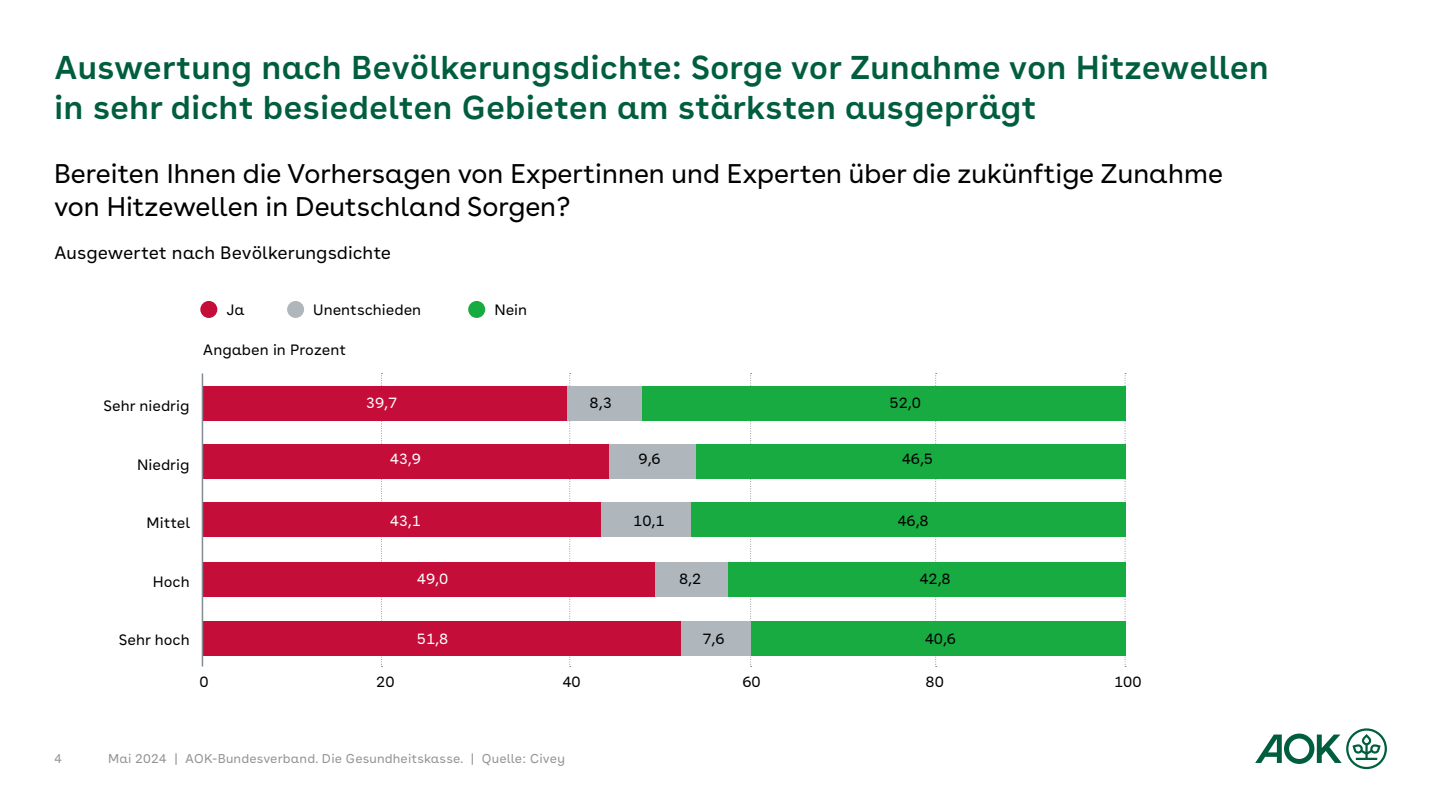
<style>
.page{position:relative;width:1441px;height:810px;background:#fff}
.page>*{position:absolute;margin:0;border:0;box-sizing:border-box;transform-origin:0 0}
.t1{font:600 33px/39.6px "AOK Buenos Aires Text";color:#005e3f}
.t2{font:27px/32.4px "AOK Buenos Aires";color:#000}
.t3{font:18px "AOK Buenos Aires Text";color:#000}
.t4{font:15px "AOK Buenos Aires Text";color:#000}
.t5{font:15px "AOK Buenos Aires Text";color:#fff}
.t6{font:12.75px "AOK Buenos Aires Text";letter-spacing:.01em;color:#939393}
</style>
<div class="page">
<svg style="left:1255px;top:728px;width:131px;height:41px"></svg>
<svg style="left:381px;top:373px;width:1px;height:294px"></svg>
<svg style="left:569px;top:373px;width:1px;height:294px"></svg>
<svg style="left:750px;top:373px;width:1px;height:294px"></svg>
<svg style="left:935px;top:373px;width:1px;height:294px"></svg>
<svg style="left:1124px;top:373px;width:1px;height:294px"></svg>
<div style="left:566px;top:387px;width:77px;height:34px;background:#afb6bc"></div>
<div style="left:608px;top:444px;width:87px;height:34px;background:#afb6bc"></div>
<div style="left:601px;top:503px;width:90px;height:34px;background:#afb6bc"></div>
<div style="left:655px;top:562px;width:74px;height:34px;background:#afb6bc"></div>
<div style="left:681px;top:622px;width:69px;height:34px;background:#afb6bc"></div>
<div style="left:202px;top:387px;width:364px;height:34px;background:#c40d38"></div>
<div style="left:202px;top:444px;width:406px;height:34px;background:#c40d38"></div>
<div style="left:202px;top:503px;width:399px;height:34px;background:#c40d38"></div>
<div style="left:202px;top:562px;width:453px;height:34px;background:#c40d38"></div>
<div style="left:202px;top:622px;width:478px;height:34px;background:#c40d38"></div>
<div style="left:642px;top:387px;width:483px;height:34px;background:#18ab42"></div>
<div style="left:696px;top:444px;width:429px;height:34px;background:#18ab42"></div>
<div style="left:691px;top:503px;width:434px;height:34px;background:#18ab42"></div>
<div style="left:727px;top:562px;width:398px;height:34px;background:#18ab42"></div>
<div style="left:751px;top:622px;width:374px;height:34px;background:#18ab42"></div>
<div style="left:200px;top:301px;width:17px;height:17px;background:#c40d38;border-radius:50%"></div>
<div style="left:287px;top:301px;width:17px;height:17px;background:#afb6bc;border-radius:50%"></div>
<div style="left:468px;top:301px;width:17px;height:17px;background:#18ab42;border-radius:50%"></div>
<hr style="left:202px;top:373px;width:1px;height:294px;background:#828b91">
<h1 class="t1" style="left:54px;top:44px;width:1216px">Auswertung nach Bevölkerungsdichte: Sorge vor Zunahme von Hitzewellen in sehr dicht besiedelten Gebieten am stärksten ausgeprägt</h1>
<h2 class="t2" style="left:54px;top:155px;width:1170px">Bereiten Ihnen die Vorhersagen von Expertinnen und Experten über die zukünftige Zunahme von Hitzewellen in Deutschland Sorgen?</h2>
<p class="t3" style="left:54px;top:238px;width:339px">Ausgewertet nach Bevölkerungsdichte</p>
<p class="t4" style="left:226px;top:298px;width:19px">Ja</p>
<p class="t4" style="left:313px;top:298px;width:109px">Unentschieden</p>
<p class="t4" style="left:494px;top:298px;width:34px">Nein</p>
<p class="t4" style="left:203px;top:337px;width:145px">Angaben in Prozent</p>
<p class="t4" style="left:103px;top:394px;width:88px">Sehr niedrig</p>
<p class="t5" style="left:366px;top:390px;width:33px">39,7</p>
<p class="t4" style="left:589px;top:390px;width:24px">8,3</p>
<p class="t4" style="left:889px;top:390px;width:33px">52,0</p>
<p class="t4" style="left:137px;top:452px;width:54px">Niedrig</p>
<p class="t5" style="left:389px;top:447px;width:33px">43,9</p>
<p class="t4" style="left:638px;top:447px;width:24px">9,6</p>
<p class="t4" style="left:901px;top:447px;width:33px">46,5</p>
<p class="t4" style="left:147px;top:511px;width:45px">Mittel</p>
<p class="t5" style="left:389px;top:508px;width:33px">43,1</p>
<p class="t4" style="left:633px;top:508px;width:33px">10,1</p>
<p class="t4" style="left:897px;top:508px;width:33px">46,8</p>
<p class="t4" style="left:153px;top:569px;width:38px">Hoch</p>
<p class="t5" style="left:417px;top:567px;width:33px">49,0</p>
<p class="t4" style="left:679px;top:567px;width:24px">8,2</p>
<p class="t4" style="left:919px;top:567px;width:33px">42,8</p>
<p class="t4" style="left:119px;top:628px;width:72px">Sehr hoch</p>
<p class="t5" style="left:417px;top:626px;width:33px">51,8</p>
<p class="t4" style="left:702px;top:626px;width:24px">7,6</p>
<p class="t4" style="left:924px;top:626px;width:33px">40,6</p>
<p class="t4" style="left:199px;top:670px;width:11px">0</p>
<p class="t4" style="left:376px;top:670px;width:20px">20</p>
<p class="t4" style="left:562px;top:670px;width:20px">40</p>
<p class="t4" style="left:742px;top:670px;width:20px">60</p>
<p class="t4" style="left:925px;top:670px;width:20px">80</p>
<p class="t4" style="left:1113px;top:670px;width:29px">100</p>
<p class="t6" style="left:54px;top:748px;width:9px">4</p>
<p class="t6" style="left:108px;top:748px;width:458px">Mai 2024 | AOK-Bundesverband. Die Gesundheitskasse. | Quelle: Civey</p>
</div>
